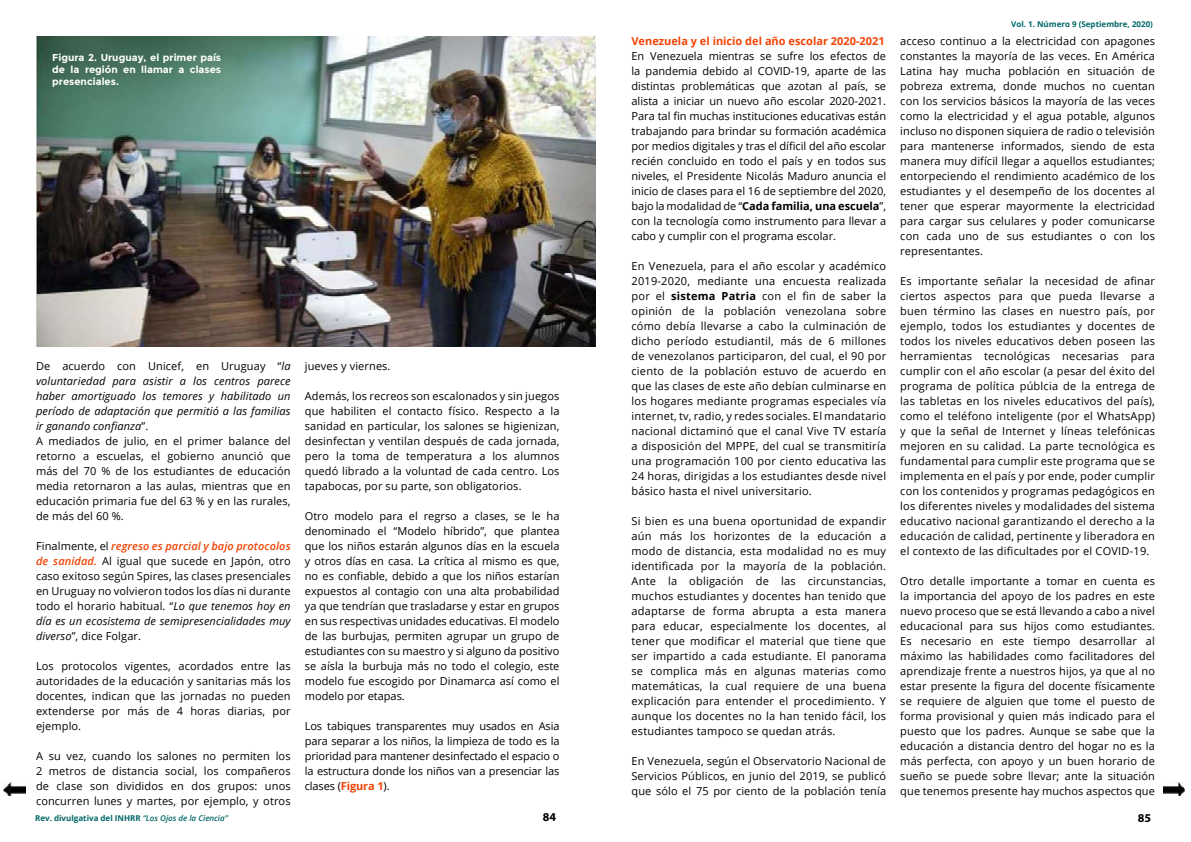
<style>
.page{position:relative;width:1191px;height:842px;background:#fff}
.page>*{position:absolute;margin:0;border:0;box-sizing:border-box;transform-origin:0 0}
.t1{font:700 12px "Myriad Pro";color:#000}
.t2{font:11px/15px "Open Sans";letter-spacing:.01em;color:#000;text-align:justify}
.t3{font:700 11px "Open Sans";color:#f24405}
.t4{font:700 10px/12px "Montserrat";color:#fff;text-align:justify}
.t5{font:700 8px "Open Sans";color:#066}
.s1{font-style:italic}
.s2{font-weight:600;font-style:italic;color:#f24405}
.s3{font-weight:600;font-style:italic}
.s4{font-weight:700;color:#f24405}
.s5{font-weight:700}
</style>
<div class="page">
<img style="left:36px;top:36px;width:559px;height:311px">
<img style="left:1163px;top:782px;width:21px;height:14px">
<img style="left:4px;top:782px;width:21px;height:14px">
<p class="t4" style="left:52px;top:51px;width:170px">Figura 2. Uruguay, el primer país de la región en llamar a clases presenciales.</p>
<p class="t2" style="left:36px;top:358px;width:256px;text-align:left">De acuerdo con Unicef, en Uruguay “<span class="s1">la voluntariedad para asistir a los centros parece haber amortiguado los temores y habilitado un período de adaptación que permitió a las familias ir ganando confianza</span>”.<br>A mediados de julio, en el primer balance del retorno a escuelas, el gobierno anunció que más del 70 % de los estudiantes de educación media retornaron a las aulas, mientras que en educación primaria fue del 63 % y en las rurales, de más del 60 %.</p>
<p class="t2" style="left:36px;top:538px;width:256px">Finalmente, el <span class="s2">regreso es parcial y bajo protocolos de sanidad.</span> Al igual que sucede en Japón, otro caso exitoso según Spires, las clases presenciales en Uruguay no volvieron todos los días ni durante todo el horario habitual. “<span class="s1">Lo que tenemos hoy en día es un ecosistema de semipresencialidades muy diverso</span>”, dice Folgar.</p>
<p class="t2" style="left:36px;top:658px;width:256px">Los protocolos vigentes, acordados entre las autoridades de la educación y sanitarias más los docentes, indican que las jornadas no pueden extenderse por más de 4 horas diarias, por ejemplo.</p>
<p class="t2" style="left:36px;top:748px;width:256px">A su vez, cuando los salones no permiten los 2 metros de distancia social, los compañeros de clase son divididos en dos grupos: unos concurren lunes y martes, por ejemplo, y otros</p>
<p class="t5" style="left:35px;top:814px;width:194px">Rev. divulgativa del INHRR <span class="s3">“Los Ojos de la Ciencia”</span></p>
<p class="t2" style="left:305px;top:358px;width:87px">jueves y viernes.</p>
<p class="t2" style="left:305px;top:388px;width:256px">Además, los recreos son escalonados y sin juegos que habiliten el contacto físico. Respecto a la sanidad en particular, los salones se higienizan, desinfectan y ventilan después de cada jornada, pero la toma de temperatura a los alumnos quedó librado a la voluntad de cada centro. Los tapabocas, por su parte, son obligatorios.</p>
<p class="t2" style="left:305px;top:508px;width:256px">Otro modelo para el regrso a clases, se le ha denominado el “Modelo híbrido”, que plantea que los niños estarán algunos días en la escuela y otros días en casa. La crítica al mismo es que, no es confiable, debido a que los niños estarían expuestos al contagio con una alta probabilidad ya que tendrían que trasladarse y estar en grupos en sus respectivas unidades educativas. El modelo de las burbujas, permiten agrupar un grupo de estudiantes con su maestro y si alguno da positivo se aísla la burbuja más no todo el colegio, este modelo fue escogido por Dinamarca así como el modelo por etapas.</p>
<p class="t2" style="left:305px;top:718px;width:256px">Los tabiques transparentes muy usados en Asia para separar a los niños, la limpieza de todo es la prioridad para mantener desinfectado el espacio o la estructura donde los niños van a presenciar las clases (<span class="s4">Figura 1</span>).</p>
<p class="t3" style="left:631px;top:36px;width:255px">Venezuela y el inicio del año escolar 2020-2021</p>
<p class="t2" style="left:631px;top:48px;width:256px">En Venezuela mientras se sufre los efectos de la pandemia debido al COVID-19, aparte de las distintas problemáticas que azotan al país, se alista a iniciar un nuevo año escolar 2020-2021.<br>Para tal fin muchas instituciones educativas están trabajando para brindar su formación académica por medios digitales y tras el díficil del año escolar recién concluido en todo el país y en todos sus niveles, el Presidente Nicolás Maduro anuncia el inicio de clases para el 16 de septiembre del 2020, bajo la modalidad de “<span class="s5">Cada familia, una escuela</span>”, con la tecnología como instrumento para llevar a cabo y cumplir con el programa escolar.</p>
<p class="t2" style="left:631px;top:258px;width:256px">En Venezuela, para el año escolar y académico 2019-2020, mediante una encuesta realizada por el <span class="s5">sistema Patria</span> con el fin de saber la opinión de la población venezolana sobre cómo debía llevarse a cabo la culminación de dicho período estudiantil, más de 6 millones de venezolanos participaron, del cual, el 90 por ciento de la población estuvo de acuerdo en que las clases de este año debían culminarse en los hogares mediante programas especiales vía internet, tv, radio, y redes sociales. El mandatario nacional dictaminó que el canal Vive TV estaría a disposición del MPPE, del cual se transmitiría una programación 100 por ciento educativa las 24 horas, dirigidas a los estudiantes desde nivel básico hasta el nivel universitario.</p>
<p class="t2" style="left:631px;top:513px;width:256px">Si bien es una buena oportunidad de expandir aún más los horizontes de la educación a modo de distancia, esta modalidad no es muy identificada por la mayoría de la población.<br>Ante la obligación de las circunstancias, muchos estudiantes y docentes han tenido que adaptarse de forma abrupta a esta manera para educar, especialmente los docentes, al tener que modificar el material que tiene que ser impartido a cada estudiante. El panorama se complica más en algunas materias como matemáticas, la cual requiere de una buena explicación para entender el procedimiento. Y aunque los docentes no la han tenido fácil, los estudiantes tampoco se quedan atrás.</p>
<p class="t2" style="left:631px;top:753px;width:256px">En Venezuela, según el Observatorio Nacional de Servicios Públicos, en junio del 2019, se publicó que sólo el 75 por ciento de la población tenía</p>
<p class="t5" style="left:1011px;top:21px;width:143px">Vol. 1. Número 9 (Septiembre, 2020)</p>
<p class="t2" style="left:900px;top:34px;width:256px">acceso continuo a la electricidad con apagones constantes la mayoría de las veces. En América Latina hay mucha población en situación de pobreza extrema, donde muchos no cuentan con los servicios básicos la mayoría de las veces como la electricidad y el agua potable, algunos incluso no disponen siquiera de radio o televisión para mantenerse informados, siendo de esta manera muy difícil llegar a aquellos estudiantes; entorpeciendo el rendimiento académico de los estudiantes y el desempeño de los docentes al tener que esperar mayormente la electricidad para cargar sus celulares y poder comunicarse con cada uno de sus estudiantes o con los representantes.</p>
<p class="t2" style="left:900px;top:273px;width:256px">Es importante señalar la necesidad de afinar ciertos aspectos para que pueda llevarse a buen término las clases en nuestro país, por ejemplo, todos los estudiantes y docentes de todos los niveles educativos deben poseen las herramientas tecnológicas necesarias para cumplir con el año escolar (a pesar del éxito del programa de política públcia de la entrega de las tabletas en los niveles educativos del país), como el teléfono inteligente (por el WhatsApp) y que la señal de Internet y líneas telefónicas mejoren en su calidad. La parte tecnológica es fundamental para cumplir este programa que se implementa en el país y por ende, poder cumplir con los contenidos y programas pedagógicos en los diferentes niveles y modalidades del sistema educativo nacional garantizando el derecho a la educación de calidad, pertinente y liberadora en el contexto de las dificultades por el COVID-19.</p>
<p class="t2" style="left:900px;top:574px;width:256px">Otro detalle importante a tomar en cuenta es la importancia del apoyo de los padres en este nuevo proceso que se está llevando a cabo a nivel educacional para sus hijos como estudiantes.<br>Es necesario en este tiempo desarrollar al máximo las habilidades como facilitadores del aprendizaje frente a nuestros hijos, ya que al no estar presente la figura del docente físicamente se requiere de alguien que tome el puesto de forma provisional y quien más indicado para el puesto que los padres. Aunque se sabe que la educación a distancia dentro del hogar no es la más perfecta, con apoyo y un buen horario de sueño se puede sobre llevar; ante la situación que tenemos presente hay muchos aspectos que</p>
<p class="t1" style="left:543px;top:810px;width:15px">84</p>
<p class="t1" style="left:1137px;top:811px;width:15px">85</p>
</div>
